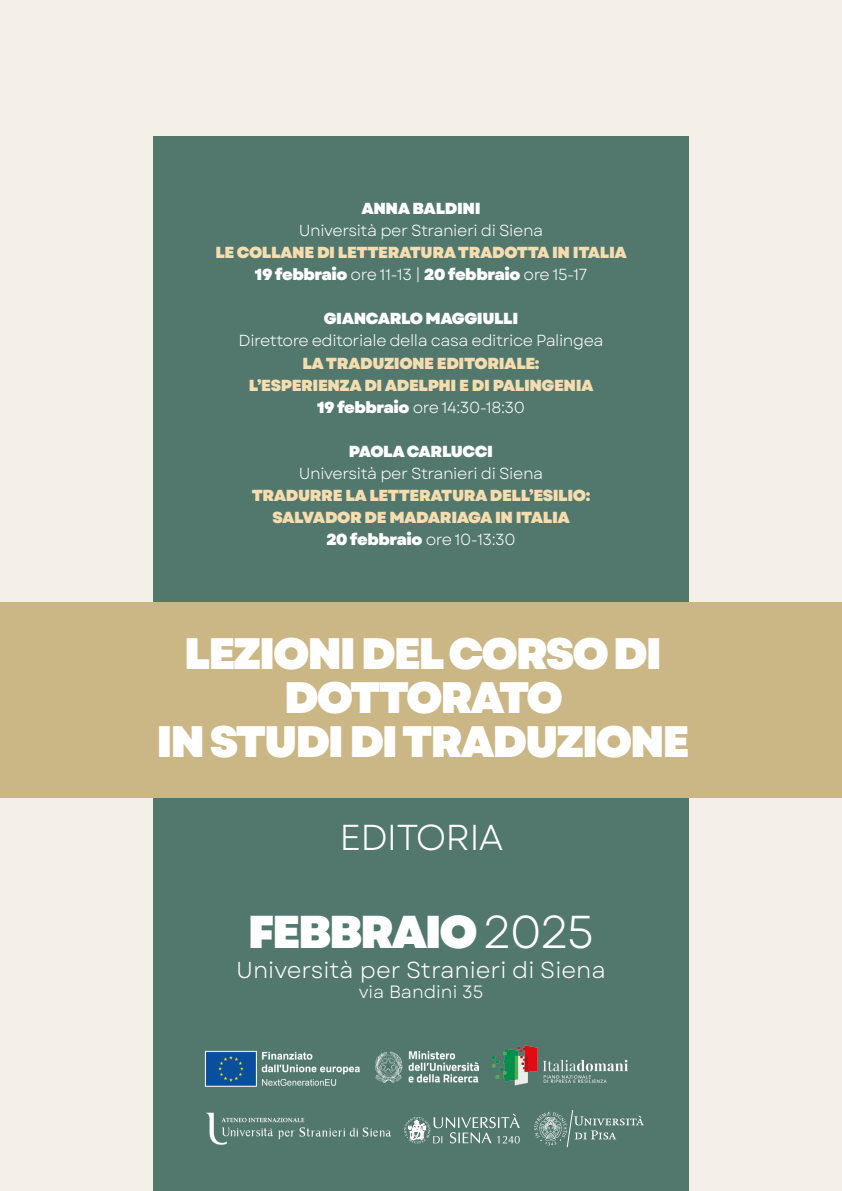
<style>
.page{position:relative;width:842px;height:1191px;background:#f3eee3}
.page>*{position:absolute;margin:0;border:0;box-sizing:border-box;transform-origin:0 0}
.t1{font:800 46px "Garet";letter-spacing:-.05em;color:#fff}
.t2{font:800 44px/44px "Garet";letter-spacing:-.05em;color:#fff;text-align:center}
.t3{font:36px "Garet";letter-spacing:-.025em;color:#fff}
.t4{font:23px "Garet";color:#fff}
.t5{font:17.8px "Garet";color:#fff}
.t6{font:800 16px/22px "Garet";letter-spacing:-.025em;color:#f5ddb0;text-align:center}
.t7{font:16px "Garet";letter-spacing:-.025em;color:#fff}
.t8{font:800 16px "Garet";letter-spacing:-.025em;color:#fff}
.s1{color:#fff}
.s2{font-weight:400;color:#fff}
.s3{font-weight:400}
</style>
<div class="page">
<div style="left:153px;top:136px;width:536px;height:1055px;background:#52776d"></div>
<div style="left:0;top:602px;width:842px;height:196px;background:#cbb685"></div>
<svg style="left:404px;top:1113px;width:116px;height:30px"></svg>
<img style="left:206px;top:1112px;width:185px;height:33px">
<svg style="left:534px;top:1110px;width:110px;height:38px"></svg>
<img style="left:493px;top:1045px;width:135px;height:41px">
<img style="left:375px;top:1051px;width:103px;height:31px">
<img style="left:204px;top:1050px;width:156px;height:37px">
<p class="t8" style="left:361px;top:198px;width:121px">ANNA BALDINI</p>
<p class="t7" style="left:299px;top:221px;width:246px">Università per Stranieri di Siena</p>
<p class="t6" style="left:215px;top:242px;width:413px">LE COLLANE DI LETTERATURA TRADOTTA IN ITALIA<br><span class="s1">19 febbraio</span> <span class="s2">ore 11-13 |</span> <span class="s1">20 febbraio</span> <span class="s2">ore 15-17</span></p>
<p class="t8" style="left:324px;top:308px;width:196px">GIANCARLO MAGGIULLI</p>
<p class="t7" style="left:239px;top:331px;width:366px">Direttore editoriale della casa editrice Palingea</p>
<p class="t6" style="left:249px;top:352px;width:346px">LA TRADUZIONE EDITORIALE:<br>L’ESPERIENZA DI ADELPHI E DI PALINGENIA<br><span class="s1">19 febbraio</span> <span class="s2">ore 14:30-18:30</span></p>
<p class="t8" style="left:349px;top:440px;width:146px">PAOLA CARLUCCI</p>
<p class="t7" style="left:299px;top:463px;width:246px">Università per Stranieri di Siena</p>
<p class="t6" style="left:252px;top:484px;width:340px">TRADURRE LA LETTERATURA DELL’ESILIO:<br>SALVADOR DE MADARIAGA IN ITALIA<br><span class="s1">20 febbraio</span> <span class="s2">ore 10-13:30</span></p>
<h2 class="t2" style="left:157px;top:632px;width:534px">LEZIONI DEL CORSO DI<br>DOTTORATO<br>IN STUDI DI TRADUZIONE</h2>
<h3 class="t3" style="left:339px;top:815px;width:165px">EDITORIA</h3>
<h1 class="t1" style="left:248px;top:901px;width:348px">FEBBRAIO <span class="s3">2025</span></h1>
<h3 class="t4" style="left:236px;top:955px;width:371px">Università per Stranieri di Siena</h3>
<p class="t5" style="left:359px;top:980px;width:126px">via Bandini 35</p>
</div>
